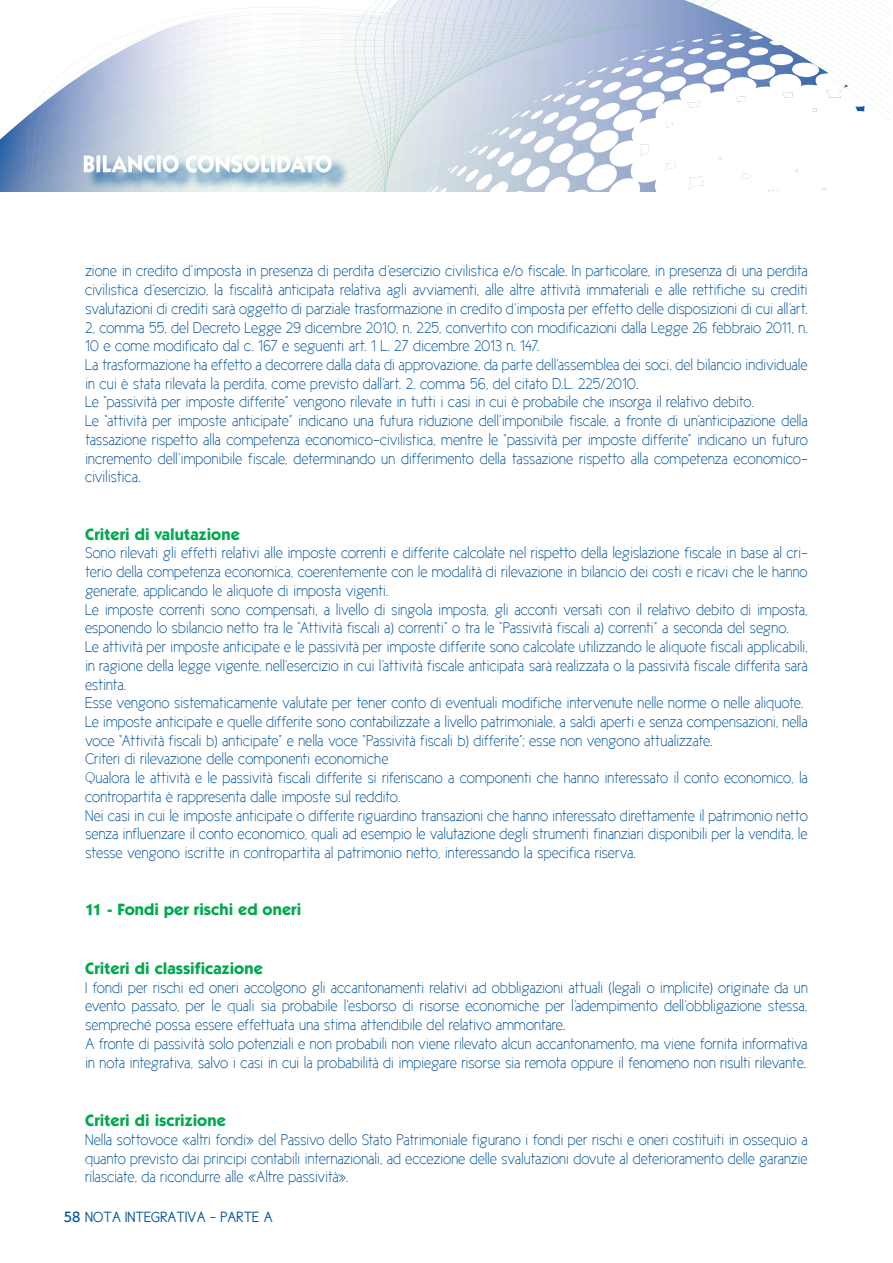
<style>
.page{position:relative;width:893px;height:1263px;background:#fff}
.page>*{position:absolute;margin:0;border:0;box-sizing:border-box;transform-origin:0 0}
.t1{font:700 16.5px "Itc Kabel";color:#00a94f}
.t2{font:15.75px/18.8px "New Cicle Fina";letter-spacing:-.015em;color:#00539b}
.t3{font:15px "New Cicle Gordita";color:#00539b}
.s1{font-family:"Itc Kabel";font-weight:500}
</style>
<div class="page">
<svg style="left:0;top:0;width:891px;height:192px"></svg>
<p class="t2" style="left:85px;top:262px;width:724px">zione in credito d’imposta in presenza di perdita d’esercizio civilistica e/o fiscale. In particolare, in presenza di una perdita civilistica d’esercizio, la fiscalità anticipata relativa agli avviamenti, alle altre attività immateriali e alle rettifiche su crediti svalutazioni di crediti sarà oggetto di parziale trasformazione in credito d’imposta per effetto delle disposizioni di cui all’art.<br>2, comma 55, del Decreto Legge 29 dicembre 2010, n. 225, convertito con modificazioni dalla Legge 26 febbraio 2011, n.<br>10 e come modificato dal c. 167 e seguenti art. 1 L. 27 dicembre 2013 n. 147.<br>La trasformazione ha effetto a decorrere dalla data di approvazione, da parte dell’assemblea dei soci, del bilancio individuale in cui è stata rilevata la perdita, come previsto dall’art. 2, comma 56, del citato D.L. 225/2010.<br>Le “passività per imposte differite” vengono rilevate in tutti i casi in cui è probabile che insorga il relativo debito.<br>Le “attività per imposte anticipate” indicano una futura riduzione dell’imponibile fiscale, a fronte di un’anticipazione della tassazione rispetto alla competenza economico-civilistica, mentre le “passività per imposte differite” indicano un futuro incremento dell’imponibile fiscale, determinando un differimento della tassazione rispetto alla competenza economico&shy;civilistica.</p>
<p class="t1" style="left:85px;top:524px;width:156px">Criteri di valutazione</p>
<p class="t2" style="left:85px;top:544px;width:724px">Sono rilevati gli effetti relativi alle imposte correnti e differite calcolate nel rispetto della legislazione fiscale in base al cri&shy;terio della competenza economica, coerentemente con le modalità di rilevazione in bilancio dei costi e ricavi che le hanno generate, applicando le aliquote di imposta vigenti.<br>Le imposte correnti sono compensati, a livello di singola imposta, gli acconti versati con il relativo debito di imposta, esponendo lo sbilancio netto tra le “Attività fiscali a) correnti” o tra le “Passività fiscali a) correnti” a seconda del segno.<br>Le attività per imposte anticipate e le passività per imposte differite sono calcolate utilizzando le aliquote fiscali applicabili, in ragione della legge vigente, nell’esercizio in cui l’attività fiscale anticipata sarà realizzata o la passività fiscale differita sarà estinta.<br>Esse vengono sistematicamente valutate per tener conto di eventuali modifiche intervenute nelle norme o nelle aliquote.<br>Le imposte anticipate e quelle differite sono contabilizzate a livello patrimoniale, a saldi aperti e senza compensazioni, nella voce “Attività fiscali b) anticipate” e nella voce “Passività fiscali b) differite”; esse non vengono attualizzate.<br>Criteri di rilevazione delle componenti economiche<br>Qualora le attività e le passività fiscali differite si riferiscano a componenti che hanno interessato il conto economico, la contropartita è rappresenta dalle imposte sul reddito.<br>Nei casi in cui le imposte anticipate o differite riguardino transazioni che hanno interessato direttamente il patrimonio netto senza influenzare il conto economico, quali ad esempio le valutazione degli strumenti finanziari disponibili per la vendita, le stesse vengono iscritte in contropartita al patrimonio netto, interessando la specifica riserva.</p>
<p class="t1" style="left:85px;top:900px;width:218px">11 - Fondi per rischi ed oneri</p>
<p class="t1" style="left:85px;top:958px;width:179px">Criteri di classificazione</p>
<p class="t2" style="left:85px;top:978px;width:724px">I fondi per rischi ed oneri accolgono gli accantonamenti relativi ad obbligazioni attuali (legali o implicite) originate da un evento passato, per le quali sia probabile l’esborso di risorse economiche per l’adempimento dell’obbligazione stessa, sempreché possa essere effettuata una stima attendibile del relativo ammontare.<br>A fronte di passività solo potenziali e non probabili non viene rilevato alcun accantonamento, ma viene fornita informativa in nota integrativa, salvo i casi in cui la probabilità di impiegare risorse sia remota oppure il fenomeno non risulti rilevante.</p>
<p class="t1" style="left:85px;top:1110px;width:142px">Criteri di iscrizione</p>
<p class="t2" style="left:85px;top:1130px;width:724px;text-align:justify">Nella sottovoce «altri fondi» del Passivo dello Stato Patrimoniale figurano i fondi per rischi e oneri costituiti in ossequio a quanto previsto dai principi contabili internazionali, ad eccezione delle svalutazioni dovute al deterioramento delle garanzie rilasciate, da ricondurre alle «Altre passività».</p>
<p class="t3" style="left:64px;top:1209px;width:210px"><span class="s1">58</span> NOTA INTEGRATIVA - PARTE A</p>
</div>
